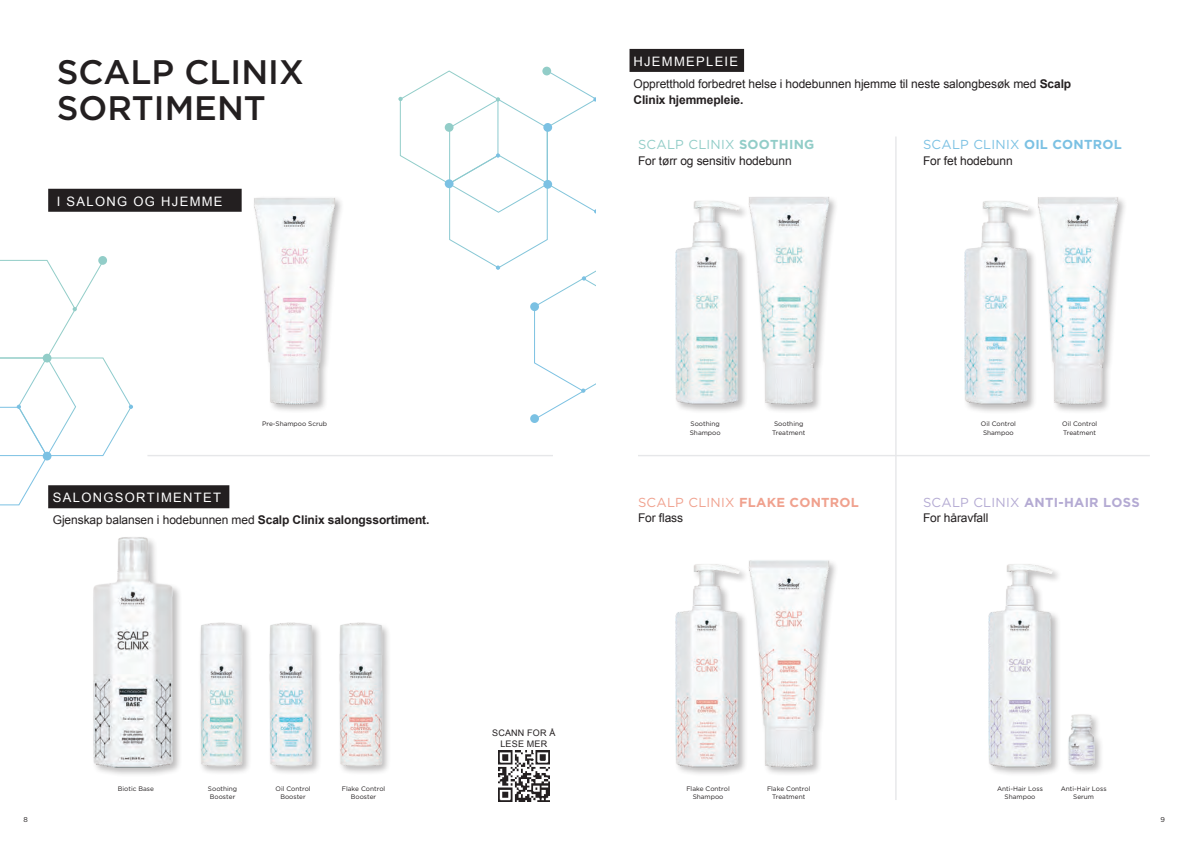
<style>
.page{position:relative;width:1191px;height:842px;background:#fff}
.page>*{position:absolute;margin:0;border:0;box-sizing:border-box;transform-origin:0 0}
.t1{font:500 34px/36px "Gotham";color:#231f20}
.t2{font:13px "Arial";letter-spacing:.1em;color:#fff}
.t3{font:700 13px "Gotham";letter-spacing:.02em;color:#b4aad3}
.t4{font:700 13px "Gotham";letter-spacing:.02em;color:#f0a18e}
.t5{font:13px "Gotham";letter-spacing:.02em;color:#7bc1e3}
.t6{font:13px "Gotham";letter-spacing:.02em;color:#92cdc8}
.t7{font:12px/16.4px "Arial";letter-spacing:-.01em;color:#231f20}
.t8{font:9px/10.3px "Arial";letter-spacing:.02em;color:#231f20;text-align:center}
.t9{font:7px "Gotham";color:#231f20}
.t10{font:6.5px/8.5px "Gotham";color:#231f20;text-align:center}
.s1{font-weight:700}
.s2{font-weight:400}
</style>
<div class="page">
<div style="left:542px;top:67px;width:9px;height:8px;background:#92cdc8;border-radius:50%"></div>
<div style="left:530px;top:414px;width:9px;height:9px;background:#7bc1e3;border-radius:50%"></div>
<div style="left:98px;top:256px;width:9px;height:9px;background:#92cdc8;border-radius:50%"></div>
<svg style="left:0;top:259px;width:133px;height:247px"></svg>
<img style="left:254px;top:197px;width:88px;height:214px">
<div style="left:198px;top:621px;width:54px;height:154px;background:#fafafa"></div>
<img style="left:200px;top:622px;width:49px;height:150px">
<div style="left:268px;top:621px;width:54px;height:154px;background:#f9f9f9"></div>
<img style="left:269px;top:623px;width:50px;height:149px">
<img style="left:339px;top:622px;width:50px;height:151px">
<div style="left:92px;top:535px;width:91px;height:242px;background:#231f20;opacity:.3"></div>
<img style="left:92px;top:535px;width:91px;height:237px">
<hr style="left:147px;top:455px;width:406px;height:1px;background:#e6e7e9">
<img style="left:498px;top:750px;width:51px;height:51px">
<svg style="left:398px;top:69px;width:198px;height:351px"></svg>
<hr style="left:895px;top:137px;width:1px;height:663px;background:#e6e7e9">
<img style="left:675px;top:201px;width:64px;height:210px">
<img style="left:739px;top:197px;width:97px;height:214px">
<img style="left:964px;top:201px;width:64px;height:211px">
<img style="left:1028px;top:197px;width:97px;height:214px">
<img style="left:675px;top:564px;width:64px;height:210px">
<img style="left:739px;top:560px;width:97px;height:214px">
<img style="left:988px;top:564px;width:44px;height:210px">
<img style="left:1032px;top:565px;width:69px;height:209px">
<hr style="left:638px;top:455px;width:511px;height:1px;background:#e6e7e9">
<div style="left:48px;top:189px;width:194px;height:23px;background:#231f20"></div>
<div style="left:48px;top:485px;width:181px;height:23px;background:#231f20"></div>
<div style="left:629px;top:49px;width:115px;height:23px;background:#231f20"></div>
<h1 class="t1" style="left:57px;top:53px;width:249px">SCALP CLINIX<br>SORTIMENT</h1>
<h2 class="t2" style="left:57px;top:192px;width:167px">I SALONG OG HJEMME</h2>
<h2 class="t2" style="left:633px;top:53px;width:106px">HJEMMEPLEIE</h2>
<h3 class="t7" style="left:633px;top:75px;width:439px">Oppretthold forbedret helse i hodebunnen hjemme til neste salongbesøk med <span class="s1">Scalp<br>Clinix hjemmepleie.</span></h3>
<h2 class="t6" style="left:638px;top:136px;width:178px">SCALP CLINIX <span class="s1">SOOTHING</span></h2>
<h3 class="t7" style="left:638px;top:153px;width:155px">For tørr og sensitiv hodebunn</h3>
<h2 class="t5" style="left:923px;top:136px;width:200px">SCALP CLINIX <span class="s1">OIL CONTROL</span></h2>
<h3 class="t7" style="left:923px;top:153px;width:91px">For fet hodebunn</h3>
<p class="t10" style="left:262px;top:419px;width:67px">Pre-Shampoo Scrub</p>
<p class="t10" style="left:690px;top:419px;width:32px;text-align:left">Soothing<br>Shampoo</p>
<p class="t10" style="left:772px;top:419px;width:35px">Soothing<br>Treatment</p>
<p class="t10" style="left:981px;top:419px;width:37px">Oil Control<br>Shampoo</p>
<p class="t10" style="left:1062px;top:419px;width:37px;text-align:left">Oil Control<br>Treatment</p>
<h2 class="t2" style="left:53px;top:489px;width:170px">SALONGSORTIMENTET</h2>
<h3 class="t7" style="left:53px;top:512px;width:378px">Gjenskap balansen i hodebunnen med <span class="s1">Scalp Clinix salongssortiment.</span></h3>
<h2 class="t4" style="left:638px;top:493px;width:222px"><span class="s2">SCALP CLINIX</span> FLAKE CONTROL</h2>
<h3 class="t7" style="left:638px;top:510px;width:47px">For flass</h3>
<h2 class="t3" style="left:923px;top:493px;width:218px"><span class="s2">SCALP CLINIX</span> ANTI-HAIR LOSS</h2>
<h3 class="t7" style="left:923px;top:510px;width:67px">For håravfall</h3>
<h3 class="t8" style="left:492px;top:728px;width:65px">SCANN FOR Å<br>LESE MER</h3>
<p class="t10" style="left:118px;top:784px;width:38px">Biotic Base</p>
<p class="t10" style="left:208px;top:784px;width:31px;text-align:left">Soothing<br>Booster</p>
<p class="t10" style="left:275px;top:784px;width:37px">Oil Control<br>Booster</p>
<p class="t10" style="left:342px;top:784px;width:45px">Flake Control<br>Booster</p>
<p class="t10" style="left:686px;top:784px;width:45px">Flake Control<br>Shampoo</p>
<p class="t10" style="left:767px;top:784px;width:45px">Flake Control<br>Treatment</p>
<p class="t10" style="left:997px;top:784px;width:47px">Anti-Hair Loss<br>Shampoo</p>
<p class="t10" style="left:1060px;top:784px;width:47px">Anti-Hair Loss<br>Serum</p>
<p class="t9" style="left:23px;top:815px;width:6px">8</p>
<p class="t9" style="left:1160px;top:815px;width:6px">9</p>
</div>
